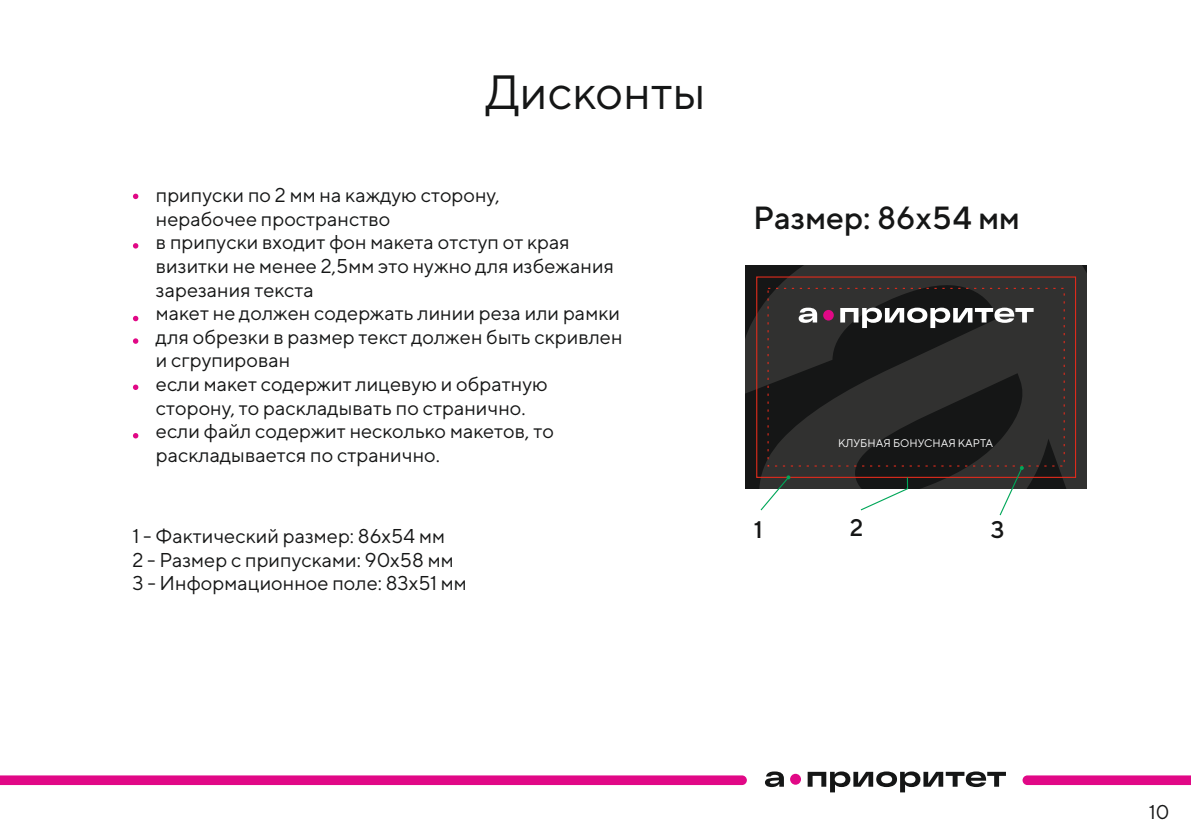
<style>
.page{position:relative;width:1191px;height:840px;background:#fff}
.page>*{position:absolute;margin:0;border:0;box-sizing:border-box;transform-origin:0 0}
.t1{font:48px "TT Norms";color:#151616}
.t2{font:500 32px "TT Norms";color:#151616}
.t3{font:500 24px "TT Norms";color:#151616}
.t4{font:20px/23.6px "TT Norms";color:#151616}
.t5{font:11px "TT Norms";color:#fff}
</style>
<div class="page">
<svg style="left:0;top:775px;width:747px;height:9px"></svg>
<svg style="left:1022px;top:775px;width:168px;height:9px"></svg>
<div style="left:790px;top:773px;width:11px;height:11px;background:#e10886;border-radius:50%"></div>
<svg style="left:807px;top:771px;width:199px;height:21px"></svg>
<svg style="left:765px;top:771px;width:19px;height:15px"></svg>
<svg style="left:133px;top:193px;width:5px;height:6px"></svg>
<svg style="left:133px;top:243px;width:5px;height:5px"></svg>
<svg style="left:133px;top:315px;width:5px;height:6px"></svg>
<svg style="left:133px;top:338px;width:5px;height:5px"></svg>
<svg style="left:133px;top:384px;width:5px;height:6px"></svg>
<svg style="left:133px;top:433px;width:5px;height:5px"></svg>
<svg style="left:745px;top:265px;width:341px;height:223px;fill:#313130"></svg>
<div style="left:756px;top:276px;width:320px;height:201px;border:1px solid #dd2b1c"></div>
<div style="left:823px;top:310px;width:11px;height:10px;background:#e10886;border-radius:50%"></div>
<svg style="left:840px;top:307px;width:193px;height:21px"></svg>
<svg style="left:798px;top:307px;width:19px;height:15px"></svg>
<svg style="left:859px;top:476px;width:49px;height:35px"></svg>
<svg style="left:759px;top:475px;width:31px;height:36px"></svg>
<svg style="left:998px;top:465px;width:25px;height:51px"></svg>
<h1 class="t1" style="left:486px;top:62px;width:221px">Дисконты</h1>
<p class="t4" style="left:156px;top:183px;width:468px">припуски по 2 мм на каждую сторону,<br>нерабочее пространство<br>в припуски входит фон макета отступ от края визитки не менее 2,5мм это нужно для избежания зарезания текста<br>макет не должен содержать линии реза или рамки для обрезки в размер текст должен быть скривлен и сгрупирован<br>если макет содержит лицевую и обратную сторону, то раскладывать по странично.<br>если файл содержит несколько макетов, то раскладывается по странично.</p>
<p class="t4" style="left:132px;top:523px;width:336px">1 - Фактический размер: 86х54 мм<br>2 - Размер с припусками: 90х58 мм<br>3 - Информационное поле: 83х51 мм</p>
<h2 class="t2" style="left:753px;top:198px;width:268px">Размер: 86х54 мм</h2>
<p class="t5" style="left:838px;top:436px;width:157px">КЛУБНАЯ БОНУСНАЯ КАРТА</p>
<p class="t3" style="left:753px;top:514px;width:11px">1</p>
<p class="t3" style="left:850px;top:512px;width:15px">2</p>
<p class="t3" style="left:990px;top:514px;width:15px">3</p>
<p class="t4" style="left:1148px;top:799px;width:22px">10</p>
</div>
